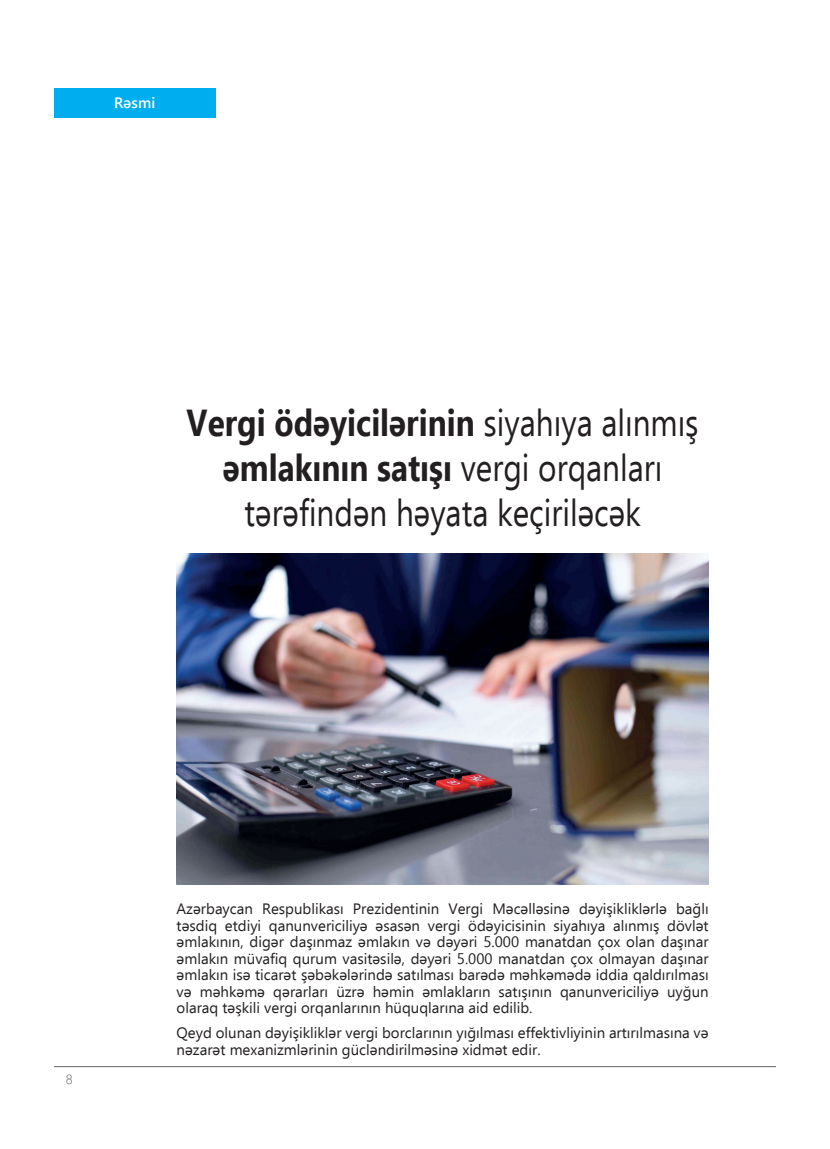
<style>
.page{position:relative;width:830px;height:1149px;background:#fff}
.page>*{position:absolute;margin:0;border:0;box-sizing:border-box;transform-origin:0 0}
.t1{font:37.5px/45px "Ebrima";color:#231f20;text-align:center;scale:.84 1}
.t2{font:15px/16.5px "Ebrima";color:#231f20;text-align:justify}
.t3{font:600 15px "Segoe UI";color:#fff}
.t4{font:300 13.5px "Segoe UI";color:#636366}
.s1{font-weight:700}
</style>
<div class="page">
<hr style="left:54px;top:1066px;width:721px;height:1px;background:#636366">
<div style="left:54px;top:88px;width:161px;height:30px;background:#00aeef"></div>
<img style="left:176px;top:553px;width:532px;height:330px">
<p class="t3" style="left:114px;top:89px;width:42px">Rəsmi</p>
<h1 class="t1" style="left:186px;top:399px;width:610px"><span class="s1">Vergi ödəyicilərinin</span> siyahıya alınmış <span class="s1">əmlakının satışı</span> vergi orqanları tərəfindən həyata keçiriləcək</h1>
<p class="t4" style="left:66px;top:1065px;width:8px">8</p>
<p class="t2" style="left:176px;top:899px;width:533px">Azərbaycan Respublikası Prezidentinin Vergi Məcəlləsinə dəyişikliklərlə bağlı təsdiq etdiyi qanunvericiliyə əsasən vergi ödəyicisinin siyahıya alınmış dövlət əmlakının, digər daşınmaz əmlakın və dəyəri 5.000 manatdan çox olan daşınar əmlakın müvafiq qurum vasitəsilə, dəyəri 5.000 manatdan çox olmayan daşınar əmlakın isə ticarət şəbəkələrində satılması barədə məhkəmədə iddia qaldırılması və məhkəmə qərarları üzrə həmin əmlakların satışının qanunvericiliyə uyğun olaraq təşkili vergi orqanlarının hüquqlarına aid edilib.</p>
<p class="t2" style="left:176px;top:1023px;width:533px">Qeyd olunan dəyişikliklər vergi borclarının yığılması effektivliyinin artırılmasına və nəzarət mexanizmlərinin gücləndirilməsinə xidmət edir.</p>
</div>
